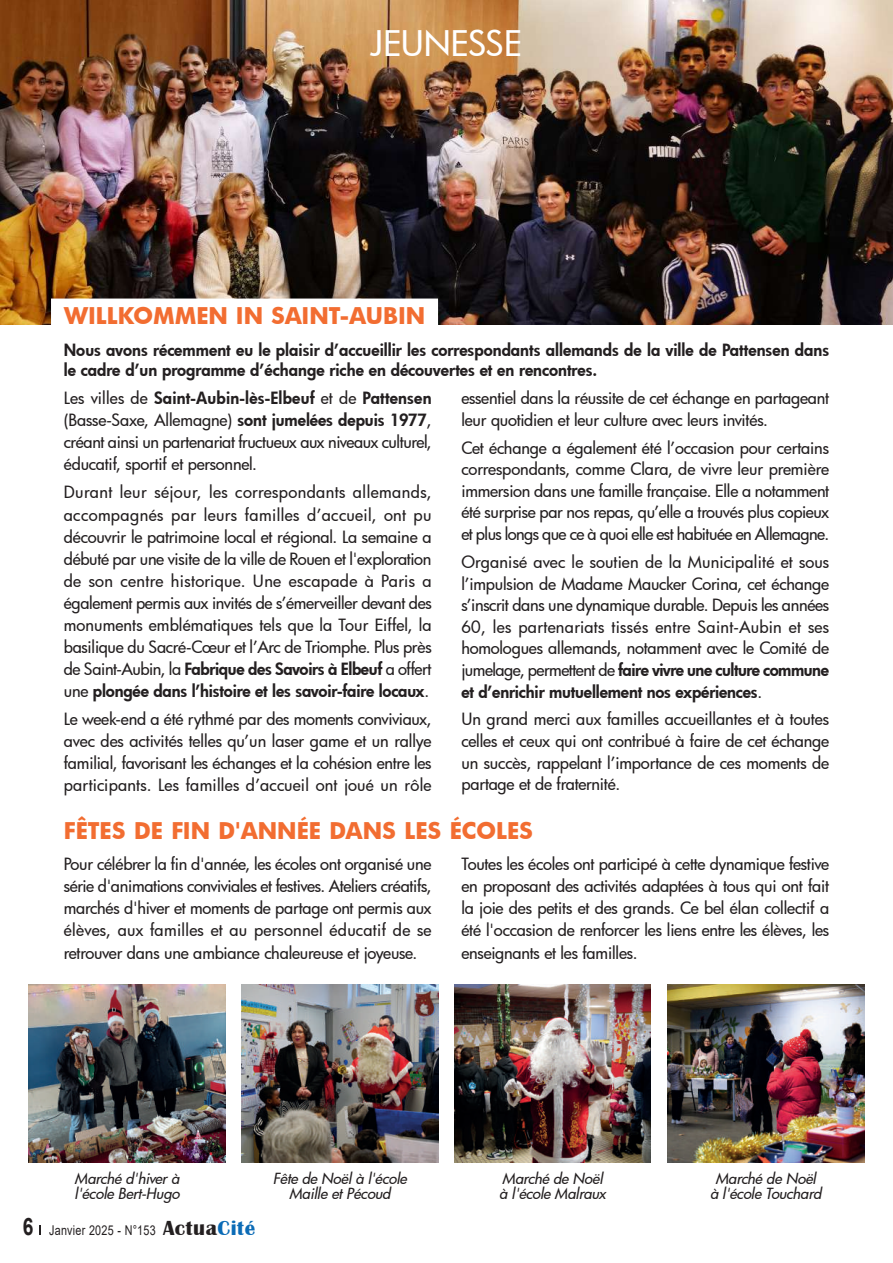
<style>
.page{position:relative;width:893px;height:1263px;background:#fff}
.page>*{position:absolute;margin:0;border:0;box-sizing:border-box;transform-origin:0 0}
.t1{font:500 34.5px "Futura";color:#fff}
.t2{font:700 22.5px "Futura";color:#f26d31}
.t3{font:500 16.5px/22px "Futura";letter-spacing:-.015em;color:#231f20;text-align:justify}
.t4{font:800 16.5px/19.8px "Futura";color:#231f20}
.t5{font:italic 500 15px/15px "Futura";color:#231f20;text-align:center}
.t6{font:13.5px "Arial";letter-spacing:.02em;color:#231f20;scale:.8 1}
.s1{font-weight:800}
.s2{font-weight:700;font-size:24px}
.s3{font-family:"Britannic";font-weight:700;font-size:21px}
.s4{font-family:"Britannic";font-weight:700;font-size:21px;color:#0b6bb6}
</style>
<div class="page">
<img style="left:0;top:0;width:893px;height:324px">
<div style="left:51px;top:299px;width:387px;height:30px;background:#fff"></div>
<img style="left:454px;top:984px;width:197px;height:179px">
<img style="left:667px;top:984px;width:197px;height:179px">
<img style="left:29px;top:984px;width:196px;height:179px">
<img style="left:242px;top:984px;width:196px;height:179px">
<h1 class="t1" style="left:371px;top:20px;width:153px">JEUNESSE</h1>
<h2 class="t2" style="left:64px;top:300px;width:363px">WILLKOMMEN IN SAINT-AUBIN</h2>
<p class="t4" style="left:64px;top:340px;width:767px">Nous avons récemment eu le plaisir d’accueillir les correspondants allemands de la ville de Pattensen dans le cadre d’un programme d’échange riche en découvertes et en rencontres.</p>
<p class="t3" style="left:64px;top:387px;width:369px">Les villes de <span class="s1">Saint-Aubin-lès-Elbeuf</span> et de <span class="s1">Pattensen </span>(Basse-Saxe, Allemagne) <span class="s1">sont jumelées depuis 1977</span>, créant ainsi un partenariat fructueux aux niveaux culturel, éducatif, sportif et personnel.</p>
<p class="t3" style="left:64px;top:481px;width:369px">Durant leur séjour, les correspondants allemands, accompagnés par leurs familles d’accueil, ont pu découvrir le patrimoine local et régional. La semaine a débuté par une visite de la ville de Rouen et l'exploration de son centre historique. Une escapade à Paris a également permis aux invités de s’émerveiller devant des monuments emblématiques tels que la Tour Eiffel, la basilique du Sacré-Cœur et l’Arc de Triomphe. Plus près de Saint-Aubin, la <span class="s1">Fabrique des Savoirs à Elbeuf</span> a offert une <span class="s1">plongée dans l’histoire et les savoir-faire locaux</span>.</p>
<p class="t3" style="left:64px;top:707px;width:369px">Le week-end a été rythmé par des moments conviviaux, avec des activités telles qu’un laser game et un rallye familial, favorisant les échanges et la cohésion entre les participants. Les familles d’accueil ont joué un rôle</p>
<p class="t3" style="left:461px;top:387px;width:369px;line-height:21.6px">essentiel dans la réussite de cet échange en partageant leur quotidien et leur culture avec leurs invités.</p>
<p class="t3" style="left:461px;top:436px;width:369px;line-height:21.6px">Cet échange a également été l’occasion pour certains correspondants, comme Clara, de vivre leur première immersion dans une famille française. Elle a notamment été surprise par nos repas, qu’elle a trouvés plus copieux et plus longs que ce à quoi elle est habituée en Allemagne.</p>
<p class="t3" style="left:461px;top:551px;width:369px;line-height:21.6px">Organisé avec le soutien de la Municipalité et sous l’impulsion de Madame Maucker Corina, cet échange s’inscrit dans une dynamique durable. Depuis les années 60, les partenariats tissés entre Saint-Aubin et ses homologues allemands, notamment avec le Comité de jumelage, permettent de <span class="s1">faire vivre une culture commune et d’enrichir mutuellement nos expériences</span>.</p>
<p class="t3" style="left:461px;top:708px;width:369px;line-height:21.6px">Un grand merci aux familles accueillantes et à toutes celles et ceux qui ont contribué à faire de cet échange un succès, rappelant l’importance de ces moments de partage et de fraternité.</p>
<h2 class="t2" style="left:64px;top:815px;width:471px">FÊTES DE FIN D'ANNÉE DANS LES ÉCOLES</h2>
<p class="t3" style="left:64px;top:852px;width:369px">Pour célébrer la fin d'année, les écoles ont organisé une série d'animations conviviales et festives. Ateliers créatifs, marchés d'hiver et moments de partage ont permis aux élèves, aux familles et au personnel éducatif de se retrouver dans une ambiance chaleureuse et joyeuse.</p>
<p class="t3" style="left:461px;top:852px;width:369px">Toutes les écoles ont participé à cette dynamique festive en proposant des activités adaptées à tous qui ont fait la joie des petits et des grands. Ce bel élan collectif a été l'occasion de renforcer les liens entre les élèves, les enseignants et les familles.</p>
<p class="t5" style="left:75px;top:1170px;width:110px;text-align:left">Marché d'hiverà l'école Bert-Hugo</p>
<p class="t6" style="left:23px;top:1221px;width:292px"><span class="s2">6</span> Janvier 2025 - N°153 <span class="s3">Actua</span><span class="s4">Cité</span></p>
<p class="t5" style="left:273px;top:1171px;width:139px">Fête de Noëlà l'école<br>Maille etPécoud</p>
<p class="t5" style="left:499px;top:1171px;width:112px;text-align:left">Marché de Noël à l'école Malraux</p>
<p class="t5" style="left:710px;top:1171px;width:116px">Marché de Noël à l'école Touchard</p>
</div>
